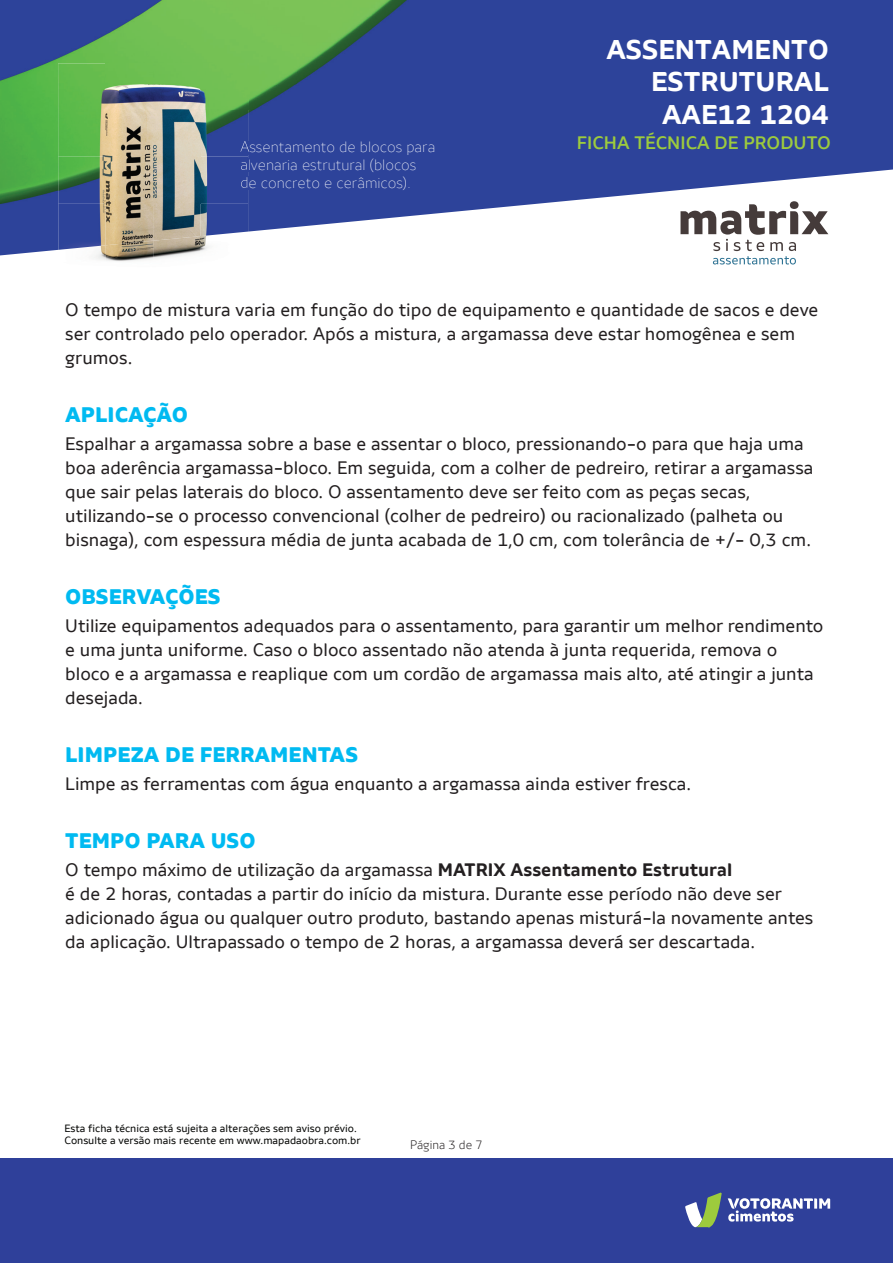
<style>
.page{position:relative;width:893px;height:1263px;background:#fff}
.page>*{position:absolute;margin:0;border:0;box-sizing:border-box;transform-origin:0 0}
.t1{font:700 27px/32.4px "Votorantim Sans";color:#fff;text-align:right}
.t2{font:900 21px "Votorantim Sans";color:#00baf1}
.t3{font:18px/24px "Votorantim Sans";color:#231f20}
.t4{font:500 18px "Votorantim Sans";color:#9dcb3d}
.t5{font:100 15px/18px "Votorantim Sans";color:#fff}
.t6{font:300 12px "Votorantim Sans";color:#231f20}
.t7{font:10.5px/12.3px "Votorantim Sans";color:#040503}
.s1{font-weight:700}
</style>
<div class="page">
<div style="left:0;top:1158px;width:893px;height:105px;background:#2f409a"></div>
<svg style="left:728px;top:1198px;width:102px;height:23px"></svg>
<svg style="left:685px;top:1192px;width:37px;height:36px"></svg>
<img style="left:0;top:0;width:893px;height:255px">
<img style="left:58px;top:250px;width:48px;height:10px">
<img style="left:106px;top:245px;width:47px;height:16px">
<img style="left:153px;top:237px;width:95px;height:22px">
<img style="left:201px;top:236px;width:47px;height:1px">
<img style="left:58px;top:63px;width:190px;height:140px">
<img style="left:58px;top:203px;width:48px;height:47px">
<img style="left:106px;top:203px;width:47px;height:42px">
<img style="left:153px;top:203px;width:48px;height:38px">
<img style="left:201px;top:203px;width:47px;height:33px">
<img style="left:240px;top:141px;width:8px;height:14px">
<img style="left:241px;top:158px;width:7px;height:14px">
<img style="left:241px;top:176px;width:7px;height:14px">
<svg style="left:680px;top:201px;width:148px;height:63px"></svg>
<p class="t5" style="left:240px;top:138px;width:197px">Assentamento de blocos para alvenaria estrutural (blocos de concreto e cerâmicos).</p>
<h1 class="t1" style="left:606px;top:33px;width:224px">ASSENTAMENTO<br>ESTRUTURAL<br>AAE12 1204</h1>
<p class="t4" style="left:577px;top:133px;width:255px">FICHA TÉCNICA DE PRODUTO</p>
<p class="t3" style="left:65px;top:298px;width:754px">O tempo de mistura varia em função do tipo de equipamento e quantidade de sacos e deve ser controlado pelo operador. Após a mistura, a argamassa deve estar homogênea e sem grumos.</p>
<p class="t2" style="left:65px;top:402px;width:124px">APLICAÇÃO</p>
<p class="t3" style="left:65px;top:432px;width:750px">Espalhar a argamassa sobre a base e assentar o bloco, pressionando-o para que haja uma boa aderência argamassa-bloco. Em seguida, com a colher de pedreiro, retirar a argamassa que sair pelas laterais do bloco. O assentamento deve ser feito com as peças secas, utilizando-se o processo convencional (colher de pedreiro) ou racionalizado (palheta ou bisnaga), com espessura média de junta acabada de 1,0 cm, com tolerância de +/- 0,3 cm.</p>
<p class="t2" style="left:65px;top:584px;width:157px">OBSERVAÇÕES</p>
<p class="t3" style="left:65px;top:614px;width:760px">Utilize equipamentos adequados para o assentamento, para garantir um melhor rendimento e uma junta uniforme. Caso o bloco assentado não atenda à junta requerida, remova o bloco e a argamassa e reaplique com um cordão de argamassa mais alto, até atingir a junta desejada.</p>
<p class="t2" style="left:65px;top:742px;width:294px">LIMPEZA DE FERRAMENTAS</p>
<p class="t3" style="left:65px;top:772px;width:627px">Limpe as ferramentas com água enquanto a argamassa ainda estiver fresca.</p>
<p class="t2" style="left:65px;top:828px;width:192px">TEMPO PARA USO</p>
<p class="t3" style="left:65px;top:858px;width:750px">O tempo máximo de utilização da argamassa <span class="s1">MATRIX Assentamento Estrutural<br></span>é de 2 horas, contadas a partir do início da mistura. Durante esse período não deve ser adicionado água ou qualquer outro produto, bastando apenas misturá-la novamente antes da aplicação. Ultrapassado o tempo de 2 horas, a argamassa deverá ser descartada.</p>
<p class="t7" style="left:64px;top:1122px;width:298px">Esta ficha técnica está sujeita a alterações sem aviso prévio.<br>Consulte a versão mais recente em www.mapadaobra.com.br</p>
<p class="t6" style="left:410px;top:1138px;width:74px">Página 3 de 7</p>
</div>
